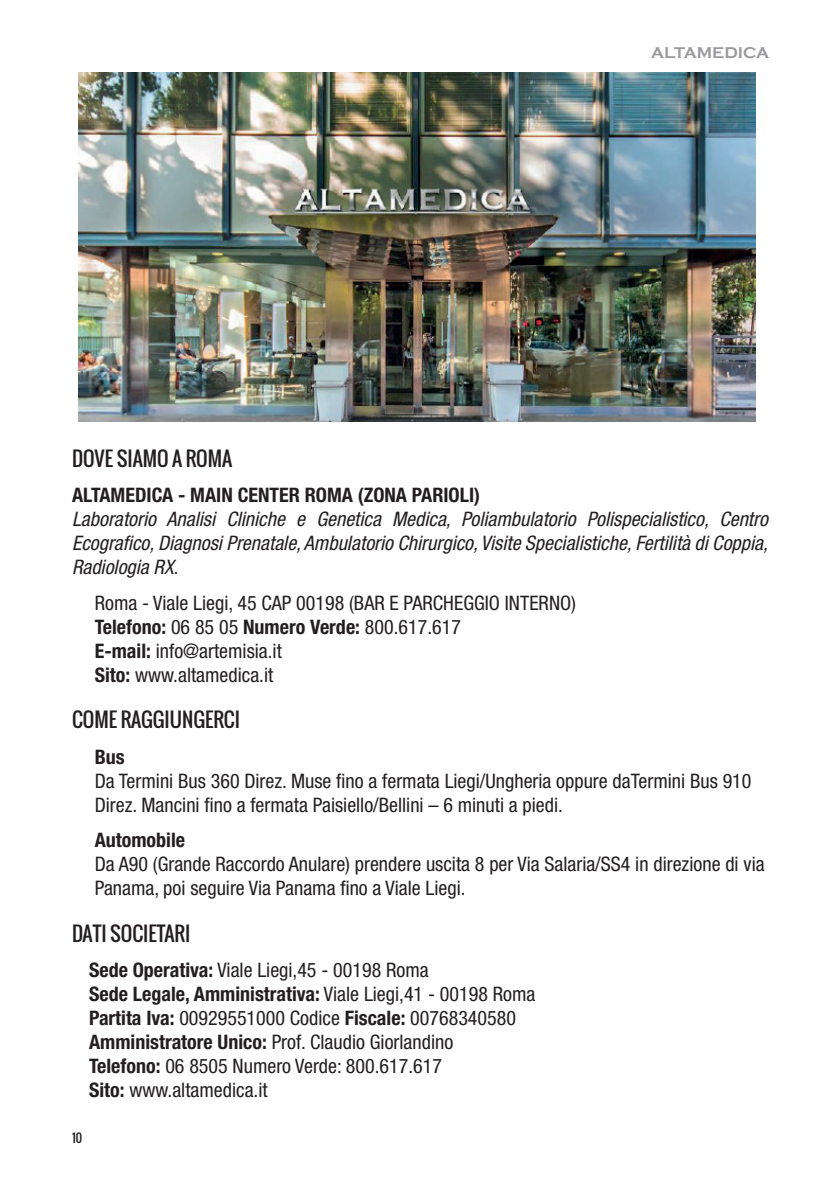
<style>
.page{position:relative;width:840px;height:1191px;background:#fff}
.page>*{position:absolute;margin:0;border:0;box-sizing:border-box;transform-origin:0 0}
.Brochure_Alta{font:condensed 20px/24px "Helvetica Neue LT Std";color:#231f20}
.Brochure_Alta-2{font:italic condensed 20px/24px "Helvetica Neue LT Std";color:#231f20}
.Brochure_Alta-3{font:20px "Oswald";color:#231f20}
.t1{font:700 16px "Copperplate Gothic";color:#99989b}
.t2{font:12px "Oswald";color:#231f20}
.s1{font-weight:700;font-style:normal}
.s2{font-weight:700}
</style>
<div class="page">
<img style="left:79px;top:72px;width:676px;height:349px">
<p class="t1" style="left:650px;top:44px;width:120px">ALTAMEDICA</p>
<p class="Brochure_Alta-3" style="left:72px;top:443px;width:161px">DOVE SIAMO A ROMA</p>
<p class="Brochure_Alta-2" style="left:72px;top:484px;width:697px"><span class="s1">ALTAMEDICA - MAIN CENTER ROMA (ZONA PARIOLI)<br></span>Laboratorio Analisi Cliniche e Genetica Medica, Poliambulatorio Polispecialistico, Centro Ecografico, Diagnosi Prenatale, Ambulatorio Chirurgico, Visite Specialistiche, Fertilità di Coppia, Radiologia RX.</p>
<p class="Brochure_Alta" style="left:95px;top:590px;width:482px">Roma - Viale Liegi, 45 CAP 00198 (BAR E PARCHEGGIO INTERNO)<br><span class="s2">Telefono:</span> 06 85 05 <span class="s2">Numero Verde:</span> 800.617.617<br><span class="s2">E-mail:</span> info@artemisia.it<br><span class="s2">Sito:</span> www.altamedica.it</p>
<p class="Brochure_Alta-3" style="left:72px;top:705px;width:169px">COME RAGGIUNGERCI</p>
<p class="Brochure_Alta" style="left:95px;top:744px;width:657px"><span class="s2">Bus<br></span>Da Termini Bus 360 Direz. Muse fino a fermata Liegi/Ungheria oppure daTermini Bus 910<br>Direz. Mancini fino a fermata Paisiello/Bellini – 6 minuti a piedi.</p>
<p class="Brochure_Alta" style="left:95px;top:828px;width:671px"><span class="s2">Automobile<br></span>Da A90 (Grande Raccordo Anulare) prendere uscita 8 per Via Salaria/SS4 in direzione di via<br>Panama, poi seguire Via Panama fino a Viale Liegi.</p>
<p class="Brochure_Alta-3" style="left:72px;top:918px;width:120px">DATI SOCIETARI</p>
<p class="Brochure_Alta" style="left:89px;top:958px;width:447px"><span class="s2">Sede Operativa:</span> Viale Liegi,45 - 00198 Roma<br><span class="s2">Sede Legale, Amministrativa:</span> Viale Liegi,41 - 00198 Roma <span class="s2">Partita Iva:</span> 00929551000 Codice <span class="s2">Fiscale:</span> 00768340580<br><span class="s2">Amministratore Unico:</span> Prof. Claudio Giorlandino</p>
<p class="Brochure_Alta" style="left:89px;top:1054px;width:354px"><span class="s2">Telefono:</span> 06 8505 Numero Verde: 800.617.617<br><span class="s2">Sito:</span> www.altamedica.it</p>
<p class="t2" style="left:72px;top:1128px;width:12px">10</p>
</div>
